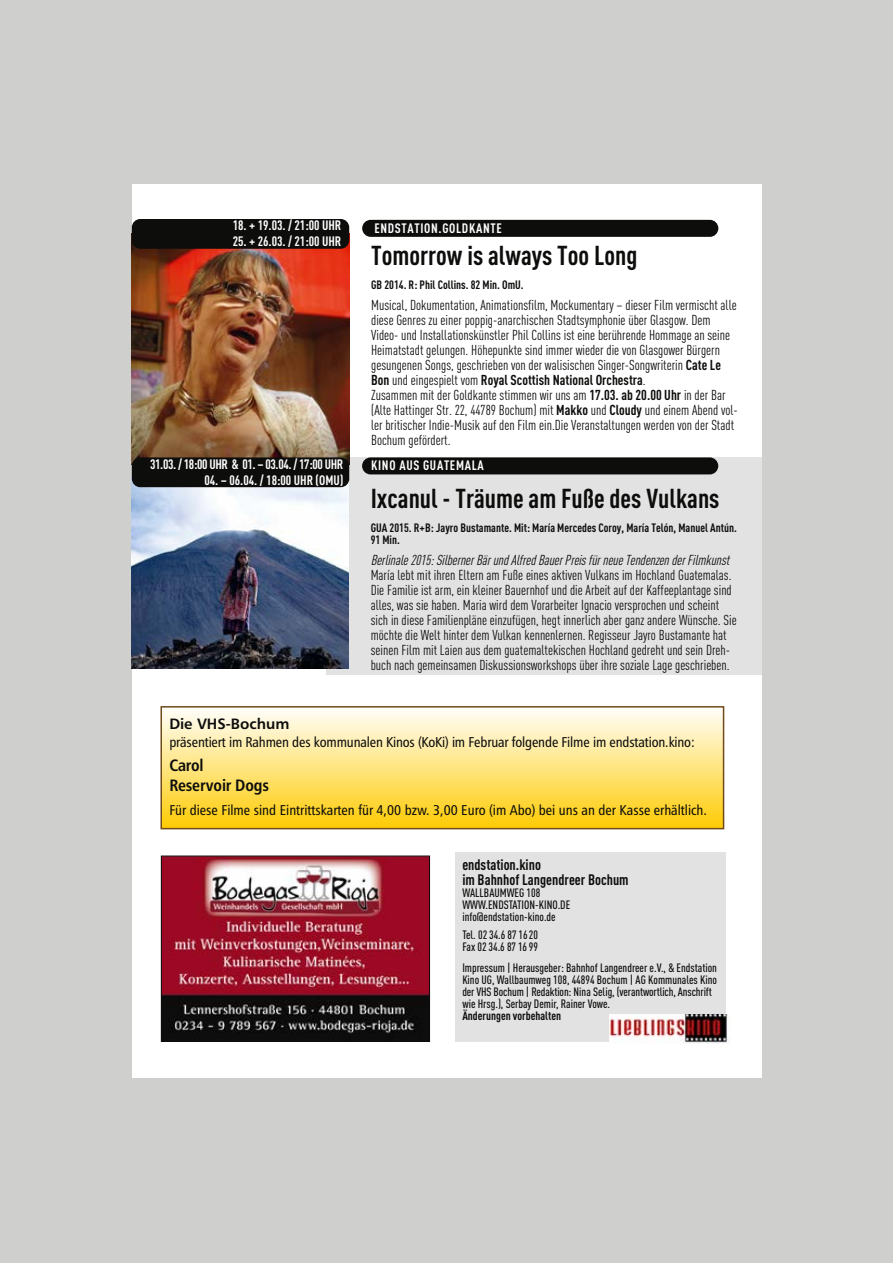
<style>
.page{position:relative;width:893px;height:1263px;background:#cfcfce}
.page>*{position:absolute;margin:0;border:0;box-sizing:border-box;transform-origin:0 0}
.t1{font:700 27px "DIN Cond";color:#0d0d0c}
.t2{font:16.5px/19.8px "Humanist 777 BT Bold Condensed B";letter-spacing:-.01em;color:#0d0d0c}
.t3{font:700 15px/15px "DIN Cond";color:#0d0d0c}
.t4{font:15px "Humanist 777 BT Bold B";color:#0d0d0c}
.t5{font:14.25px/15px "DIN Cond";color:#0d0d0c}
.t6{font:14.25px "Humanist 777 BT Roman Condensed B";letter-spacing:-.01em;color:#0d0d0c}
.t7{font:italic 14.25px "DIN Cond";color:#0d0d0c}
.t8{font:700 13.5px "DIN Cond";color:#fff}
.t9{font:700 13.5px "DIN Cond";letter-spacing:.05em;color:#fff}
.t10{font:700 13.5px "DIN Cond";letter-spacing:-.025em;color:#fff}
.t11{font:500 12px/12px "DIN Cond";color:#0d0d0c}
.t12{font:700 12px/12px "DIN Cond";color:#0d0d0c}
.s1{font-weight:700}
</style>
<div class="page">
<div style="left:132px;top:185px;width:629px;height:893px;background:#fff"></div>
<div style="left:326px;top:457px;width:435px;height:218px;background:#e2e2e2"></div>
<img style="left:163px;top:858px;width:265px;height:182px">
<div style="left:161px;top:856px;width:269px;height:186px;border:1px solid #0d0d0c"></div>
<div style="left:455px;top:852px;width:271px;height:190px;background:#e2e2e2"></div>
<img style="left:609px;top:1014px;width:121px;height:30px">
<div style="left:162px;top:707px;width:561px;height:121px;background:linear-gradient(to bottom,#fffefb,#fecb05)"></div>
<div style="left:160px;top:706px;width:564px;height:123px;border:2px solid #704a1a"></div>
<div style="left:362px;top:457px;width:356px;height:17px;background:#0d0d0c;border-radius:9px"></div>
<div style="left:362px;top:220px;width:356px;height:17px;background:#0d0d0c;border-radius:9px"></div>
<img style="left:132px;top:481px;width:217px;height:188px">
<img style="left:132px;top:243px;width:217px;height:220px">
<div style="left:132px;top:219px;width:217px;height:30px;background:#0d0d0c;border-radius:9px"></div>
<div style="left:132px;top:457px;width:217px;height:30px;background:#0d0d0c;border-radius:9px"></div>
<p class="t8" style="left:233px;top:221px;width:110px">18. + 19.03. / 21:00 UHR</p>
<p class="t8" style="left:233px;top:237px;width:110px">25. + 26.03. / 21:00 UHR</p>
<p class="t10" style="left:150px;top:459px;width:195px">31.03. / 18:00 UHR &amp; 01. – 03.04. / 17:00 UHR</p>
<p class="t8" style="left:204px;top:476px;width:140px">04. – 06.04. / 18:00 UHR (OMU)</p>
<p class="t9" style="left:374px;top:223px;width:129px">ENDSTATION.GOLDKANTE</p>
<h1 class="t1" style="left:371px;top:245px;width:268px">Tomorrow is always Too Long</h1>
<p class="t12" style="left:371px;top:279px;width:154px">GB 2014. R: Phil Collins. 82 Min. OmU.</p>
<p class="t5" style="left:371px;top:299px;width:368px">Musical, Dokumentation, Animationsfilm, Mockumentary – dieser Film vermischt alle diese Genres zu einer poppig-anarchischen Stadtsymphonie über Glasgow. Dem Video- und Installationskünstler Phil Collins ist eine berührende Hommage an seine Heimatstadt gelungen. Höhepunkte sind immer wieder die von Glasgower Bürgern gesungenen Songs, geschrieben von der walisischen Singer-Songwriterin <span class="s1">Cate Le Bon</span> und eingespielt vom <span class="s1">Royal Scottish National Orchestra</span>.<br>Zusammen mit der Goldkante stimmen wir uns am <span class="s1">17.03. ab 20.00 Uhr</span> in der Bar (Alte Hattinger Str. 22, 44789 Bochum) mit <span class="s1">Makko</span> und <span class="s1">Cloudy</span> und einem Abend vol&shy;ler britischer Indie-Musik auf den Film ein.Die Veranstaltungen werden von der Stadt Bochum gefördert.</p>
<p class="t9" style="left:371px;top:461px;width:114px">KINO AUS GUATEMALA</p>
<h1 class="t1" style="left:371px;top:489px;width:350px">Ixcanul - Träume am Fuße des Vulkans</h1>
<p class="t12" style="left:371px;top:523px;width:368px">GUA 2015. R+B: Jayro Bustamante. Mit: María Mercedes Coroy, María Telón, Manuel Antún.<br>91 Min.</p>
<p class="t7" style="left:371px;top:555px;width:363px">Berlinale2015:SilbernerBärundAlfredBauerPreisfürneueTendenzenderFilmkunst</p>
<p class="t5" style="left:371px;top:569px;width:367px">María lebt mit ihren Eltern am Fuße eines aktiven Vulkans im Hochland Guatemalas.<br>Die Familie ist arm, ein kleiner Bauernhof und die Arbeit auf der Kaffeeplantage sind alles, was sie haben. Maria wird dem Vorarbeiter Ignacio versprochen und scheint sich in diese Familienpläne einzufügen, hegt innerlich aber ganz andere Wünsche. Sie möchte die Welt hinter dem Vulkan kennenlernen. Regisseur Jayro Bustamante hat seinen Film mit Laien aus dem guatemaltekischen Hochland gedreht und sein Dreh&shy;buch nach gemeinsamen Diskussionsworkshops über ihre soziale Lage geschrieben.</p>
<p class="t4" style="left:169px;top:718px;width:122px">Die VHS-Bochum</p>
<p class="t6" style="left:169px;top:736px;width:527px">präsentiert im Rahmen des kommunalen Kinos (KoKi) im Februar folgende Filme im endstation.kino:</p>
<p class="t2" style="left:169px;top:757px;width:101px">Carol<br>Reservoir Dogs</p>
<p class="t6" style="left:169px;top:804px;width:539px">Für diese Filme sind Eintrittskarten für 4,00 bzw. 3,00 Euro (im Abo) bei uns an der Kasse erhältlich.</p>
<p class="t3" style="left:462px;top:859px;width:168px">endstation.kino<br>im Bahnhof Langendreer Bochum</p>
<p class="t11" style="left:462px;top:888px;width:109px">WALLBAUMWEG 108<br>WWW.ENDSTATION-KINO.DE info@endstation-kino.de</p>
<p class="t11" style="left:462px;top:930px;width:77px">Tel. 02 34.6 87 1620<br>Fax 02 34.6 87 1699</p>
<p class="t11" style="left:462px;top:963px;width:256px">Impressum | Herausgeber: Bahnhof Langendreer e.V., &amp; Endstation Kino UG, Wallbaumweg 108, 44894 Bochum | AG Kommunales Kino der VHS Bochum | Redaktion: Nina Selig, (verantwortlich, Anschrift wie Hrsg.), Serbay Demir, Rainer Vowe.</p>
<p class="t12" style="left:462px;top:1011px;width:100px">Änderungen vorbehalten</p>
</div>
